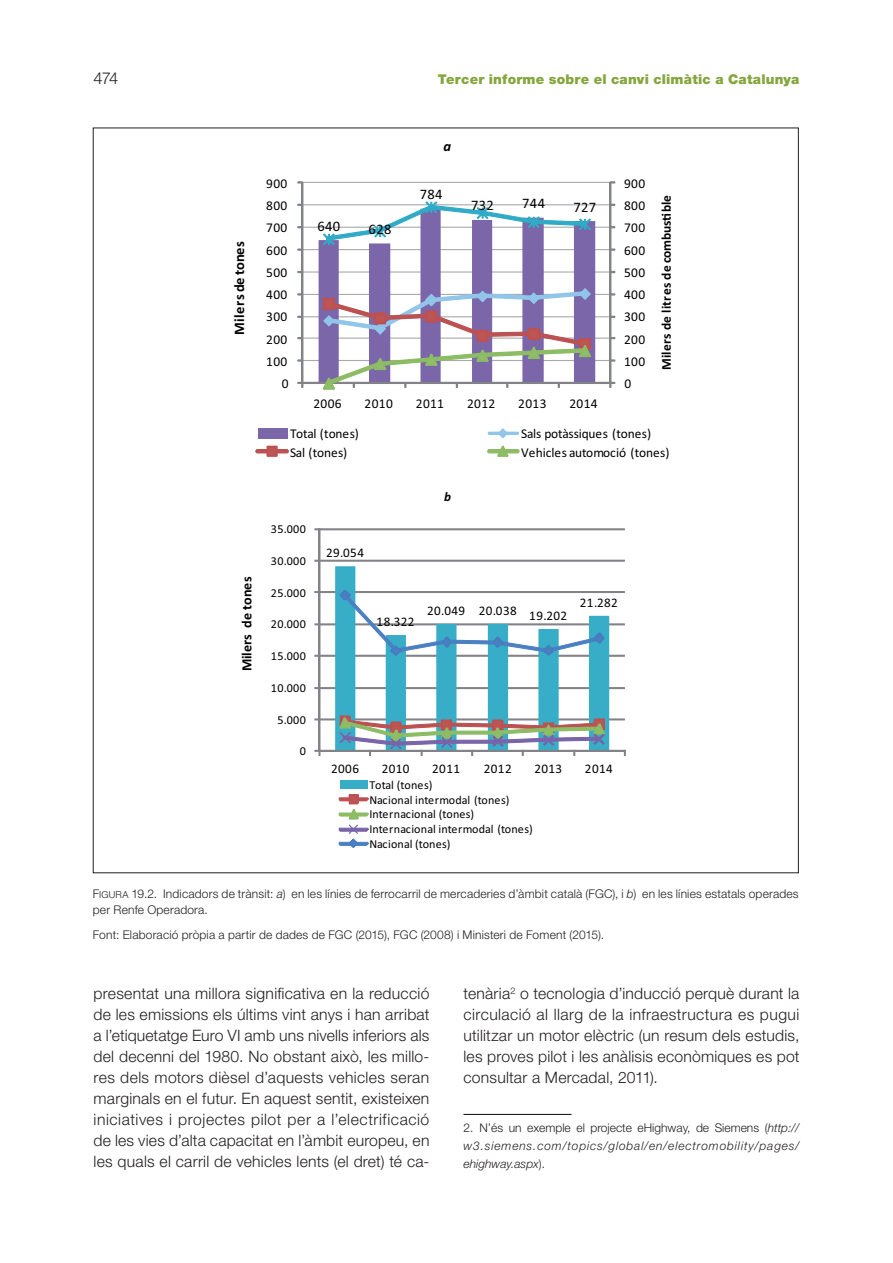
<style>
.page{position:relative;width:893px;height:1263px;background:#fff}
.page>*{position:absolute;margin:0;border:0;box-sizing:border-box;transform-origin:0 0}
.t1{font:300 16.5px "Helvetica Neue LT Std";color:#231f20}
.text_base_01{font:300 15.75px/21px "Helvetica Neue LT Std";letter-spacing:.015em;color:#231f20;text-align:justify}
.t2{font:14.55px "Calibri";letter-spacing:.025em;color:#000}
.t3{font:700 14.55px "Calibri";letter-spacing:.02em;color:#000}
.t4{font:italic 700 14.55px "Calibri";color:#000}
.t5{font:700 14.1px "Calibri";color:#000}
.t6{font:13.5px "Calibri";letter-spacing:.025em;color:#000}
.t7{font:900 13.5px "Helvetica Neue LT Std";letter-spacing:.015em;color:#85a63f}
.t8{font:700 13.5px "Calibri";letter-spacing:-.005em;color:#000}
.t9{font:13.5px "Calibri";letter-spacing:-.005em;color:#000}
.t10{font:13.5px "Calibri";letter-spacing:-.015em;color:#000}
.t11{font:13.5px "Calibri";letter-spacing:-.01em;color:#000}
.t12{font:13.2px "Calibri";letter-spacing:.03em;color:#000}
.t13{font:italic 700 13.2px "Calibri";color:#000}
.t14{font:12.15px/14.9px "Calibri";letter-spacing:.015em;color:#000}
.peu_Taula{font:300 12px/16.5px "Helvetica Neue LT Std";letter-spacing:.015em;color:#231f20}
.Nota_peu_pagina{font:italic 300 12px/18px "Helvetica Neue LT Std";letter-spacing:.07em;color:#231f20;text-align:justify}
.FONT{font:300 12px "Helvetica Neue LT Std";letter-spacing:.015em;color:#231f20}
.s1{font-family:"Helvetica Neue LT Std Lt SC800";font-weight:400}
.s2{font-family:"Helvetica Neue LT Std Lt SC800";font-weight:400;font-size:9.6px}
.s3{font-style:italic}
.s4{font-style:normal}
</style>
<div class="page">
<hr style="left:463px;top:1114px;width:108px;height:1px;background:#231f20">
<hr style="left:302px;top:182px;width:308px;height:1px;background:#a8a9ad">
<hr style="left:302px;top:204px;width:308px;height:1px;background:#a8a9ad">
<hr style="left:302px;top:227px;width:308px;height:1px;background:#a8a9ad">
<hr style="left:302px;top:249px;width:308px;height:1px;background:#a8a9ad">
<hr style="left:302px;top:271px;width:308px;height:2px;background:#a8a9ad">
<hr style="left:302px;top:294px;width:308px;height:1px;background:#a8a9ad">
<hr style="left:302px;top:316px;width:308px;height:1px;background:#a8a9ad">
<hr style="left:302px;top:338px;width:308px;height:1px;background:#a8a9ad">
<hr style="left:302px;top:360px;width:308px;height:1px;background:#a8a9ad">
<svg style="left:319px;top:221px;width:276px;height:161px"></svg>
<div style="left:609px;top:182px;width:2px;height:201px;border:1px solid #818388"></div>
<svg style="left:610px;top:181px;width:5px;height:3px"></svg>
<svg style="left:610px;top:248px;width:5px;height:3px"></svg>
<svg style="left:610px;top:293px;width:5px;height:3px"></svg>
<svg style="left:610px;top:359px;width:5px;height:3px"></svg>
<div style="left:301px;top:182px;width:2px;height:201px;border:1px solid #818388"></div>
<svg style="left:297px;top:181px;width:6px;height:3px"></svg>
<svg style="left:297px;top:204px;width:6px;height:2px"></svg>
<svg style="left:297px;top:226px;width:6px;height:2px"></svg>
<svg style="left:297px;top:248px;width:6px;height:3px"></svg>
<svg style="left:297px;top:271px;width:6px;height:2px"></svg>
<svg style="left:297px;top:293px;width:6px;height:3px"></svg>
<svg style="left:297px;top:316px;width:6px;height:2px"></svg>
<svg style="left:297px;top:337px;width:6px;height:2px"></svg>
<svg style="left:297px;top:359px;width:6px;height:3px"></svg>
<div style="left:302px;top:382px;width:309px;height:2px;border:1px solid #818388"></div>
<svg style="left:609px;top:382px;width:6px;height:6px"></svg>
<svg style="left:297px;top:382px;width:6px;height:6px"></svg>
<svg style="left:323px;top:287px;width:269px;height:102px"></svg>
<svg style="left:323px;top:202px;width:268px;height:43px"></svg>
<div style="left:258px;top:428px;width:29px;height:10px;background:#7b66aa"></div>
<hr style="left:488px;top:432px;width:31px;height:3px;background:#92c5ea;border-radius:2px">
<svg style="left:498px;top:428px;width:10px;height:10px"></svg>
<div style="left:255px;top:449px;width:34px;height:4px;border:1px solid #bc5151;border-radius:2px"></div>
<svg style="left:265px;top:445px;width:14px;height:12px"></svg>
<div style="left:487px;top:449px;width:33px;height:4px;border:1px solid #8cbc64;border-radius:2px"></div>
<svg style="left:496px;top:445px;width:13px;height:12px"></svg>
<div style="left:318px;top:528px;width:307px;height:2px;background:#818388;border:1px solid #818388"></div>
<div style="left:318px;top:560px;width:307px;height:2px;background:#818388;border:1px solid #818388"></div>
<hr style="left:318px;top:591px;width:307px;height:2px;background:#818388">
<div style="left:318px;top:623px;width:307px;height:2px;background:#818388;border:1px solid #818388"></div>
<div style="left:318px;top:655px;width:307px;height:2px;background:#818388;border:1px solid #818388"></div>
<hr style="left:318px;top:687px;width:307px;height:2px;background:#818388">
<div style="left:318px;top:718px;width:307px;height:2px;background:#818388;border:1px solid #818388"></div>
<svg style="left:335px;top:566px;width:274px;height:184px"></svg>
<div style="left:318px;top:528px;width:2px;height:223px;border:1px solid #818388"></div>
<div style="left:318px;top:750px;width:307px;height:2px;border:1px solid #818388"></div>
<svg style="left:624px;top:750px;width:2px;height:6px"></svg>
<svg style="left:314px;top:750px;width:6px;height:6px"></svg>
<svg style="left:339px;top:715px;width:266px;height:41px"></svg>
<svg style="left:339px;top:590px;width:266px;height:66px"></svg>
<div style="left:340px;top:781px;width:27px;height:8px;background:#38adc7"></div>
<svg style="left:338px;top:793px;width:32px;height:55px"></svg>
<p class="t1" style="left:94px;top:68px;width:26px">474</p>
<p class="t7" style="left:438px;top:71px;width:363px">Tercer informe sobre el canvi climàtic a Catalunya</p>
<p class="t3" style="left:230px;top:335px;width:95px;rotate:-90deg">Milers de tones</p>
<p class="t5" style="left:238px;top:671px;width:97px;rotate:-90deg">Milers de tones</p>
<p class="t4" style="left:444px;top:137px;width:9px">a</p>
<p class="t6" style="left:266px;top:175px;width:23px">900</p>
<p class="t6" style="left:266px;top:197px;width:23px">800</p>
<p class="t6" style="left:266px;top:219px;width:23px">700</p>
<p class="t6" style="left:266px;top:242px;width:23px">600</p>
<p class="t6" style="left:266px;top:264px;width:23px">500</p>
<p class="t6" style="left:266px;top:286px;width:23px">400</p>
<p class="t6" style="left:266px;top:308px;width:23px">300</p>
<p class="t6" style="left:266px;top:331px;width:23px">200</p>
<p class="t6" style="left:266px;top:353px;width:23px">100</p>
<p class="t2" style="left:317px;top:217px;width:24px">640</p>
<p class="t2" style="left:369px;top:219px;width:24px">628</p>
<p class="t2" style="left:420px;top:185px;width:24px">784</p>
<p class="t2" style="left:471px;top:196px;width:24px">732</p>
<p class="t2" style="left:522px;top:194px;width:24px">744</p>
<p class="t2" style="left:573px;top:197px;width:24px">727</p>
<p class="t6" style="left:624px;top:175px;width:23px">900</p>
<p class="t6" style="left:624px;top:197px;width:23px">800</p>
<p class="t6" style="left:624px;top:219px;width:23px">700</p>
<p class="t6" style="left:624px;top:242px;width:23px">600</p>
<p class="t6" style="left:624px;top:264px;width:23px">500</p>
<p class="t6" style="left:624px;top:286px;width:23px">400</p>
<p class="t6" style="left:624px;top:308px;width:23px">300</p>
<p class="t6" style="left:624px;top:331px;width:23px">200</p>
<p class="t6" style="left:624px;top:353px;width:23px">100</p>
<p class="t8" style="left:658px;top:370px;width:177px;rotate:-90deg">Milers de litres de combus ble</p>
<p class="t6" style="left:282px;top:375px;width:8px">0</p>
<p class="t6" style="left:624px;top:375px;width:8px">0</p>
<p class="t6" style="left:313px;top:395px;width:30px">2006</p>
<p class="t6" style="left:365px;top:395px;width:30px">2010</p>
<p class="t6" style="left:416px;top:395px;width:30px">2011</p>
<p class="t6" style="left:467px;top:395px;width:30px">2012</p>
<p class="t6" style="left:518px;top:395px;width:30px">2013</p>
<p class="t6" style="left:569px;top:395px;width:30px">2014</p>
<p class="t10" style="left:290px;top:425px;width:70px">Total (tones)</p>
<p class="t11" style="left:521px;top:425px;width:131px">Sals potàssiques (tones)</p>
<p class="t10" style="left:290px;top:444px;width:59px">Sal (tones)</p>
<p class="t9" style="left:521px;top:444px;width:150px">Vehicles automoció (tones)</p>
<p class="t14" style="left:271px;top:521px;width:37px">35.000</p>
<p class="t14" style="left:271px;top:554px;width:37px">30.000</p>
<p class="t14" style="left:271px;top:585px;width:37px">25.000</p>
<p class="t14" style="left:271px;top:616px;width:37px">20.000</p>
<p class="t14" style="left:271px;top:649px;width:37px">15.000</p>
<p class="t14" style="left:271px;top:680px;width:37px">10.000</p>
<p class="t14" style="left:277px;top:713px;width:30px">5.000</p>
<p class="t14" style="left:300px;top:744px;width:8px">0</p>
<p class="t13" style="left:444px;top:488px;width:8px">b</p>
<p class="t12" style="left:326px;top:544px;width:39px">29.054</p>
<p class="t12" style="left:377px;top:613px;width:39px">18.322</p>
<p class="t12" style="left:427px;top:602px;width:142px">20.049 20.038 19.202</p>
<p class="t12" style="left:580px;top:594px;width:39px">21.282</p>
<p class="t12" style="left:331px;top:760px;width:29px">2006</p>
<p class="t12" style="left:382px;top:760px;width:29px">2010</p>
<p class="t12" style="left:432px;top:760px;width:29px">2011</p>
<p class="t12" style="left:484px;top:760px;width:29px">2012</p>
<p class="t12" style="left:534px;top:760px;width:29px">2013</p>
<p class="t12" style="left:585px;top:760px;width:29px">2014</p>
<p class="t14" style="left:370px;top:777px;width:165px">Total (tones)<br>Nacional intermodal (tones)<br>Internacional (tones)<br>Internacional intermodal (tones)<br>Nacional (tones)</p>
<p class="peu_Taula" style="left:93px;top:885px;width:707px"><span class="s1">F</span><span class="s2">IGURA</span> 19.2. Indicadors de trànsit: <span class="s3">a</span>) en les línies de ferrocarril de mercaderies d’àmbit català (FGC), i <span class="s3">b</span>) en les línies estatals operades per Renfe Operadora.</p>
<p class="FONT" style="left:93px;top:927px;width:513px">Font: Elaboració pròpia a partir de dades de FGC (2015), FGC (2008) i Ministeri de Foment (2015).</p>
<p class="text_base_01" style="left:94px;top:983px;width:337px">presentat una millora significativa en la reducció de les emissions els últims vint anys i han arribat a l’etiquetatge Euro VI amb uns nivells inferiors als del decenni del 1980. No obstant això, les millo&shy;res dels motors dièsel d’aquests vehicles seran marginals en el futur. En aquest sentit, existeixen iniciatives i projectes pilot per a l’electrificació de les vies d’alta capacitat en l’àmbit europeu, en les quals el carril de vehicles lents (el dret) té ca-</p>
<p class="text_base_01" style="left:463px;top:983px;width:337px">tenària<sup>2</sup> o tecnologia d’inducció perquè durant la circulació al llarg de la infraestructura es pugui utilitzar un motor elèctric (un resum dels estudis, les proves pilot i les anàlisis econòmiques es pot consultar a Mercadal, 2011).</p>
<p class="Nota_peu_pagina" style="left:463px;top:1119px;width:337px"><span class="s4">2. N’és un exemple el projecte eHighway, de Siemens (</span>http:// w3.siemens.com/topics/global/en/electromobility/pages/ ehighway.aspx<span class="s4">).</span></p>
</div>
